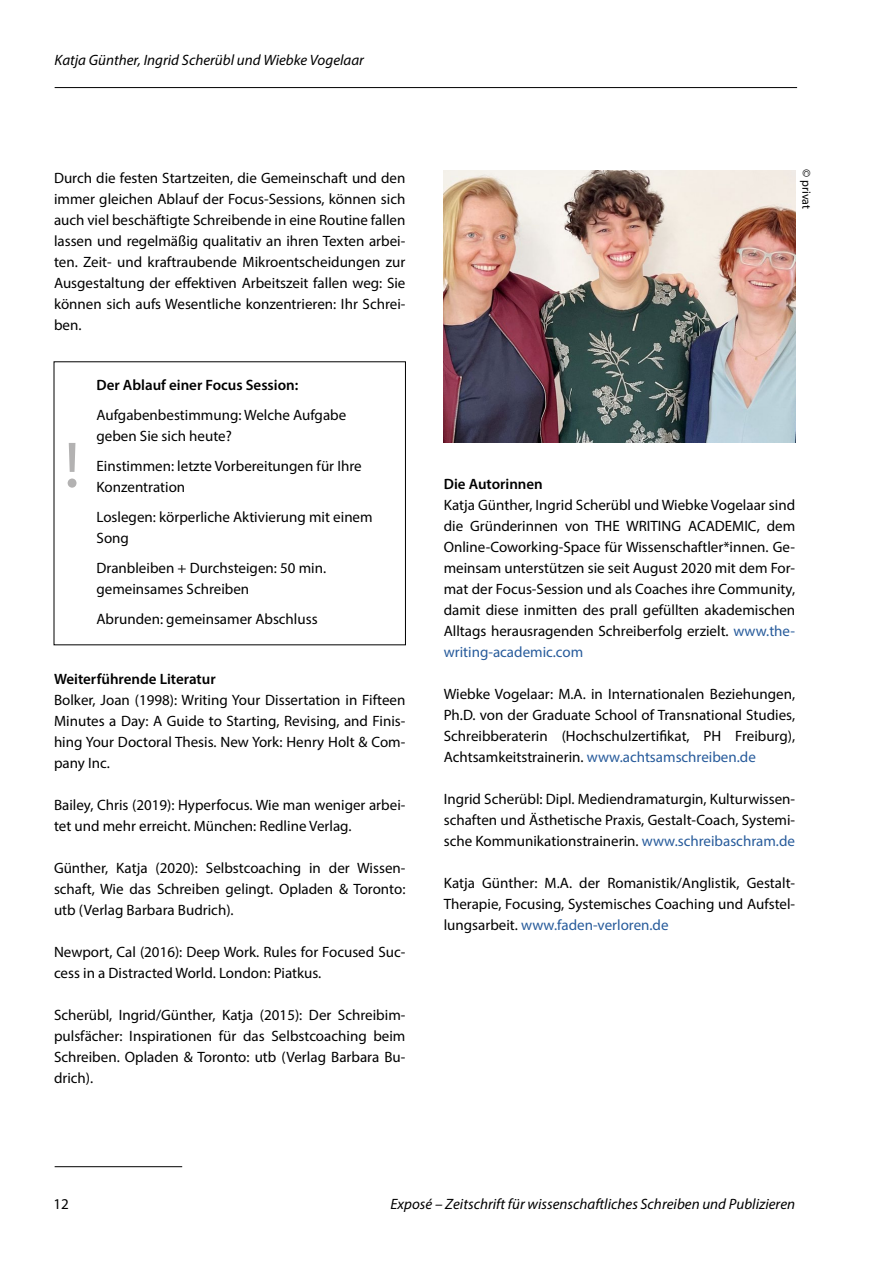
<style>
.page{position:relative;width:893px;height:1263px;background:#fff}
.page>*{position:absolute;margin:0;border:0;box-sizing:border-box;transform-origin:0 0}
.t1{font:63px "Fago Pro";color:#b3b2b2}
.Info{font:15px/21px "Myriad Pro";color:#000;text-align:justify}
.t2{font:italic 15px "Myriad Pro";color:#000}
.Zwischenüberschrift{font:600 15px "Myriad Pro";color:#000}
.Info-2{font:600 15px "Myriad Pro";color:#000}
.t3{font:12px "Myriad Pro";color:#000}
.s1{color:#275b9b}
</style>
<div class="page">
<hr style="left:55px;top:1166px;width:127px;height:1px;background:#000">
<hr style="left:55px;top:87px;width:742px;height:1px;background:#000">
<img style="left:444px;top:170px;width:351px;height:272px">
<p class="t2" style="left:55px;top:51px;width:311px">Katja Günther, Ingrid Scherübl und Wiebke Vogelaar</p>
<p class="Info" style="left:54px;top:167px;width:353px">Durch die festen Startzeiten, die Gemeinschaft und den immer gleichen Ablauf der Focus-Sessions, können sich auch viel beschäftigte Schreibende in eine Routine fallen lassen und regelmäßig qualitativ an ihren Texten arbei&shy;ten. Zeit- und kraftraubende Mikroentscheidungen zur Ausgestaltung der effektiven Arbeitszeit fallen weg: Sie können sich aufs Wesentliche konzentrieren: Ihr Schrei&shy;ben.</p>
<h1 class="t1" style="left:61px;top:427px;width:23px">!</h1>
<p class="Info-2" style="left:97px;top:375px;width:203px">Der Ablauf einer Focus Session:</p>
<p class="Info" style="left:97px;top:404px;width:251px">Aufgabenbestimmung: Welche Aufgabe geben Sie sich heute?</p>
<p class="Info" style="left:97px;top:455px;width:267px">Einstimmen: letzte Vorbereitungen für Ihre<br>Konzentration</p>
<p class="Info" style="left:97px;top:506px;width:278px">Loslegen: körperliche Aktivierung mit einem<br>Song</p>
<p class="Info" style="left:97px;top:557px;width:231px">Dranbleiben + Durchsteigen: 50 min. gemeinsames Schreiben</p>
<p class="Info" style="left:97px;top:608px;width:223px">Abrunden: gemeinsamer Abschluss</p>
<p class="Zwischenüberschrift" style="left:54px;top:669px;width:163px">Weiterführende Literatur</p>
<p class="Info" style="left:54px;top:689px;width:353px">Bolker, Joan (1998): Writing Your Dissertation in Fifteen Minutes a Day: A Guide to Starting, Revising, and Finis&shy;hing Your Doctoral Thesis. New York: Henry Holt &amp; Com&shy;pany Inc.</p>
<p class="Info" style="left:54px;top:794px;width:353px">Bailey, Chris (2019): Hyperfocus. Wie man weniger arbei&shy;tet und mehr erreicht. München: Redline Verlag.</p>
<p class="Info" style="left:54px;top:857px;width:353px">Günther, Katja (2020): Selbstcoaching in der Wissen&shy;schaft, Wie das Schreiben gelingt. Opladen &amp; Toronto: utb (Verlag Barbara Budrich).</p>
<p class="Info" style="left:54px;top:941px;width:353px">Newport, Cal (2016): Deep Work. Rules for Focused Suc&shy;cess in a Distracted World. London: Piatkus.</p>
<p class="Info" style="left:54px;top:1004px;width:353px">Scherübl, Ingrid/Günther, Katja (2015): Der Schreibim&shy;pulsfächer: Inspirationen für das Selbstcoaching beim Schreiben. Opladen &amp; Toronto: utb (Verlag Barbara Bu&shy;drich).</p>
<p class="t3" style="left:814px;top:169px;width:41px;rotate:90deg">© privat</p>
<p class="Zwischenüberschrift" style="left:444px;top:474px;width:101px">Die Autorinnen</p>
<p class="Info" style="left:444px;top:494px;width:353px">Katja Günther, Ingrid Scherübl und Wiebke Vogelaar sind die Gründerinnen von THE WRITING ACADEMIC, dem Online-Coworking-Space für Wissenschaftler*innen. Ge&shy;meinsam unterstützen sie seit August 2020 mit dem For&shy;mat der Focus-Session und als Coaches ihre Community, damit diese inmitten des prall gefüllten akademischen Alltags herausragenden Schreiberfolg erzielt. <span class="s1">www.the&shy;writing-academic.com</span></p>
<p class="Info" style="left:444px;top:683px;width:353px">Wiebke Vogelaar: M.A. in Internationalen Beziehungen, Ph.D. von der Graduate School of Transnational Studies, Schreibberaterin (Hochschulzertifikat, PH Freiburg), Achtsamkeitstrainerin. <span class="s1">www.achtsamschreiben.de</span></p>
<p class="Info" style="left:444px;top:788px;width:353px">Ingrid Scherübl: Dipl. Mediendramaturgin, Kulturwissen&shy;schaften und Ästhetische Praxis, Gestalt-Coach, Systemi&shy;sche Kommunikationstrainerin. <span class="s1">www.schreibaschram.de</span></p>
<p class="Info" style="left:444px;top:872px;width:353px">Katja Günther: M.A. der Romanistik/Anglistik, Gestalt-Therapie, Focusing, Systemisches Coaching und Aufstel&shy;lungsarbeit. <span class="s1">www.faden-verloren.de</span></p>
<p class="Info" style="left:53px;top:1193px;width:17px">12</p>
<p class="t2" style="left:391px;top:1195px;width:406px">Exposé – Zeitschrift für wissenschaftliches Schreiben und Publizieren</p>
</div>
